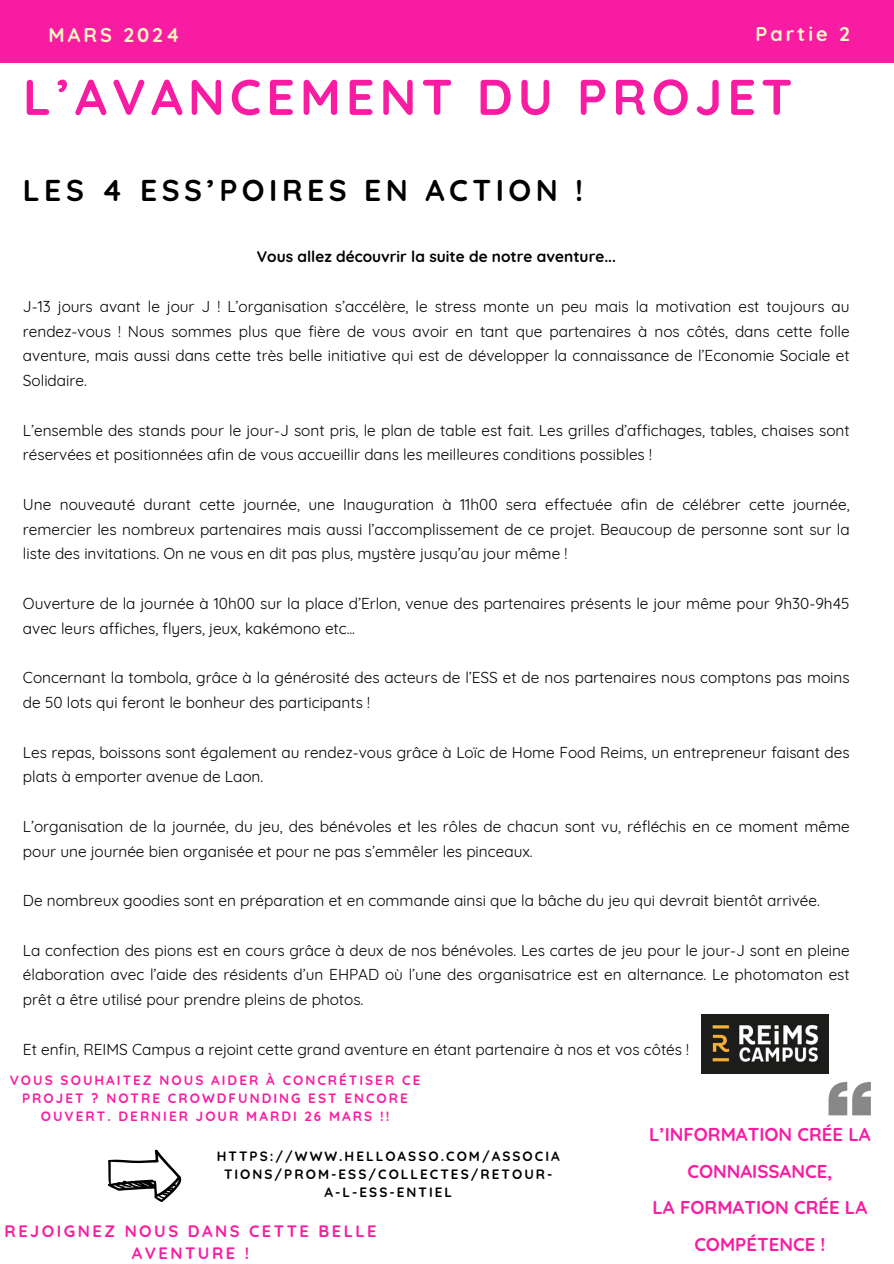
<style>
.page{position:relative;width:894px;height:1264px;background:#fff}
.page>*{position:absolute;margin:0;border:0;box-sizing:border-box;transform-origin:0 0}
.t1{font:700 50.1px "Quicksand";letter-spacing:.1em;color:#f81ca3}
.t2{font:700 30px "Quicksand";letter-spacing:.15em;color:#000}
.t3{font:700 19.8px "Quicksand";letter-spacing:.15em;color:#fff8c2}
.t4{font:700 18.6px/36.8px "Quicksand";color:#f81ca3;text-align:center}
.t5{font:700 16.5px/22.5px "Quicksand";letter-spacing:.15em;color:#f81ca3;text-align:center}
.t6{font:15.45px/24.8px "Quicksand";color:#000}
.t7{font:700 15.45px "Quicksand";color:#000}
.t8{font:700 13.5px/18px "Quicksand";letter-spacing:.15em;color:#f81ca3;text-align:center}
.t9{font:700 13.5px/18px "Quicksand";letter-spacing:.15em;color:#000;text-align:center}
</style>
<div class="page">
<div style="left:0;top:1px;width:893px;height:62px;background:#f81ca3"></div>
<svg style="left:828px;top:1081px;width:42px;height:34px"></svg>
<svg style="left:107px;top:1149px;width:75px;height:53px"></svg>
<img style="left:701px;top:1014px;width:126px;height:59px">
<p class="t3" style="left:49px;top:22px;width:133px">MARS 2024</p>
<p class="t3" style="left:755px;top:22px;width:96px">Partie 2</p>
<h1 class="t1" style="left:23px;top:65px;width:770px">L’AVANCEMENT DU PROJET</h1>
<h2 class="t2" style="left:23px;top:171px;width:561px">LES 4 ESS’POIRES EN ACTION !</h2>
<p class="t7" style="left:257px;top:247px;width:360px">Vous allez découvrir la suite de notre aventure...</p>
<p class="t6" style="left:23px;top:294px;width:828px;text-align:justify">J-13 jours avant le jour J ! L’organisation s’accélère, le stress monte un peu mais la motivation est toujours au rendez-vous ! Nous sommes plus que fière de vous avoir en tant que partenaires à nos côtés, dans cette folle aventure, mais aussi dans cette très belle initiative qui est de développer la connaissance de l’Economie Sociale et Solidaire.</p>
<p class="t6" style="left:23px;top:417px;width:828px">L’ensemble des stands pour le jour-J sont pris, le plan de table est fait. Les grilles d’affichages, tables, chaises sont réservées et positionnées afin de vous accueillir dans les meilleures conditions possibles !</p>
<p class="t6" style="left:23px;top:492px;width:828px;text-align:justify">Une nouveauté durant cette journée, une Inauguration à 11h00 sera effectuée afin de célébrer cette journée, remercier les nombreux partenaires mais aussi l’accomplissement de ce projet. Beaucoup de personne sont sur la liste des invitations. On ne vous en dit pas plus, mystère jusqu’au jour même !</p>
<p class="t6" style="left:23px;top:591px;width:828px">Ouverture de la journée à 10h00 sur la place d’Erlon, venue des partenaires présents le jour même pour 9h30-9h45 avec leurs affiches, flyers, jeux, kakémono etc...</p>
<p class="t6" style="left:23px;top:665px;width:828px">Concernant la tombola, grâce à la générosité des acteurs de l’ESS et de nos partenaires nous comptons pas moins de 50 lots qui feront le bonheur des participants !</p>
<p class="t6" style="left:23px;top:739px;width:828px">Les repas, boissons sont également au rendez-vous grâce à Loïc de Home Food Reims, un entrepreneur faisant des plats à emporter avenue de Laon.</p>
<p class="t6" style="left:23px;top:813px;width:828px">L’organisation de la journée, du jeu, des bénévoles et les rôles de chacun sont vu, réfléchis en ce moment même pour une journée bien organisée et pour ne pas s’emmêler les pinceaux.</p>
<p class="t6" style="left:23px;top:888px;width:798px">De nombreux goodies sont en préparation et en commande ainsi que la bâche du jeu qui devrait bientôt arrivée.</p>
<p class="t6" style="left:23px;top:937px;width:828px;text-align:justify">La confection des pions est en cours grâce à deux de nos bénévoles. Les cartes de jeu pour le jour-J sont en pleine élaboration avec l’aide des résidents d’un EHPAD où l’une des organisatrice est en alternance. Le photomaton est prêt a être utilisé pour prendre pleins de photos.</p>
<p class="t6" style="left:23px;top:1036px;width:667px">Et enfin, REIMS Campus a rejoint cette grand aventure en étant partenaire à nos et vos côtés !</p>
<p class="t8" style="left:10px;top:1071px;width:412px">VOUS SOUHAITEZ NOUS AIDER À CONCRÉTISER CE<br>PROJET ? NOTRE CROWDFUNDING EST ENCORE<br>OUVERT. DERNIER JOUR MARDI 26 MARS !!</p>
<p class="t9" style="left:217px;top:1146px;width:344px">HTTPS://WWW.HELLOASSO.COM/ASSOCIA<br>TIONS/PROM-ESS/COLLECTES/RETOUR-<br>A-L-ESS-ENTIEL</p>
<p class="t5" style="left:5px;top:1219px;width:373px">REJOIGNEZ NOUS DANS CETTE BELLE<br>AVENTURE !</p>
<p class="t4" style="left:649px;top:1115px;width:223px">L’INFORMATION CRÉE LA<br>CONNAISSANCE,<br>LA FORMATION CRÉE LA<br>COMPÉTENCE !</p>
</div>
